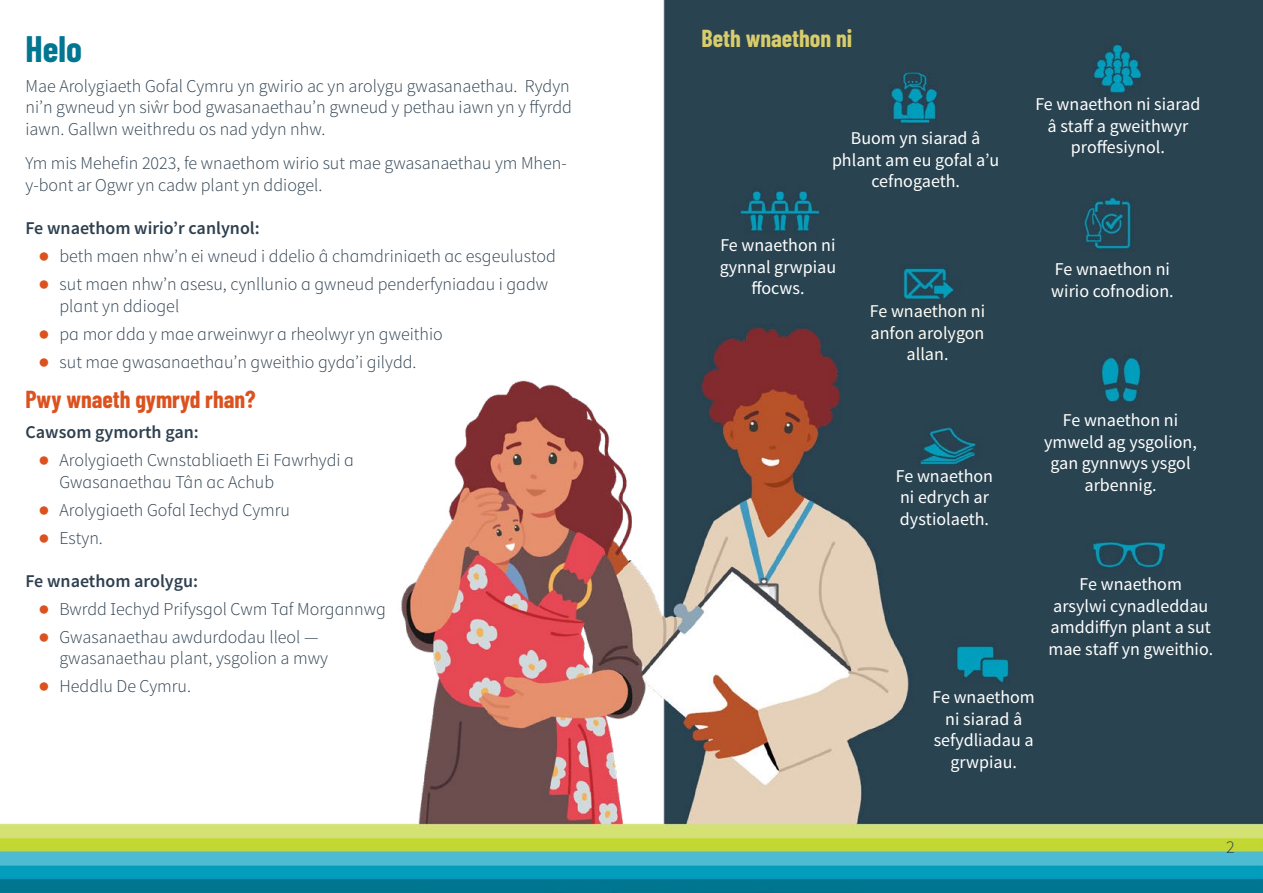
<style>
.page{position:relative;width:1263px;height:893px;background:#fff}
.page>*{position:absolute;margin:0;border:0;box-sizing:border-box;transform-origin:0 0}
.t1{font:700 36px "Barlow Condensed";color:#007691}
.t2{font:700 24px "Barlow Condensed";color:#db521f}
.t3{font:700 24px "Barlow Condensed";color:#d9cc6b}
.t4{font:300 18px/21.6px "Source Sans Pro";color:#2e404f}
.t5{font:18px/21.6px "Source Sans Pro";color:#fff;text-align:center}
.t6{font:600 18px "Source Sans Pro";color:#2e404f}
.t7{font:18px/21.6px "Source Sans Pro";color:#fffef5;text-align:center}
.s1{font-family:"Arial";font-weight:700;font-size:19.5px;color:#db521f}
</style>
<div class="page">
<img style="left:0;top:0;width:1263px;height:893px">
<p class="t1" style="left:26px;top:26px;width:58px">Helo</p>
<p class="t4" style="left:26px;top:75px;width:548px">Mae Arolygiaeth Gofal Cymru yn gwirio ac yn arolygu gwasanaethau. Rydyn ni’n gwneud yn siŵr bod gwasanaethau’n gwneud y pethau iawn yn y ffyrdd iawn. Gallwn weithredu os nad ydyn nhw.</p>
<p class="t4" style="left:26px;top:152px;width:543px">Ym mis Mehefin 2023, fe wnaethom wirio sut mae gwasanaethau ym Mhen&shy;y-bont ar Ogwr yn cadw plant yn ddiogel.</p>
<p class="t6" style="left:26px;top:217px;width:236px">Fe wnaethom wirio’r canlynol:</p>
<p class="t4" style="left:38px;top:245px;width:519px"><span class="s1">●</span> beth maen nhw’n ei wneud i ddelio â chamdriniaeth ac esgeulustod</p>
<p class="t4" style="left:60px;top:273px;width:490px;text-indent:-21px"><span class="s1">●</span> sut maen nhw’n asesu, cynllunio a gwneud penderfyniadau i gadw plant yn ddiogel</p>
<p class="t4" style="left:38px;top:323px;width:406px"><span class="s1">●</span> pa mor dda y mae arweinwyr a rheolwyr yn gweithio</p>
<p class="t4" style="left:38px;top:351px;width:380px"><span class="s1">●</span> sut mae gwasanaethau’n gweithio gyda’i gilydd.</p>
<p class="t2" style="left:26px;top:384px;width:232px">Pwy wnaeth gymryd rhan?</p>
<p class="t6" style="left:26px;top:421px;width:175px">Cawsom gymorth gan:</p>
<p class="t4" style="left:60px;top:449px;width:296px;text-indent:-21px"><span class="s1">●</span> Arolygiaeth Cwnstabliaeth Ei Fawrhydi a<br>Gwasanaethau Tân ac Achub</p>
<p class="t4" style="left:38px;top:499px;width:253px"><span class="s1">●</span> Arolygiaeth Gofal Iechyd Cymru</p>
<p class="t4" style="left:38px;top:527px;width:66px"><span class="s1">●</span> Estyn.</p>
<p class="t6" style="left:26px;top:569px;width:174px">Fe wnaethom arolygu:</p>
<p class="t4" style="left:38px;top:598px;width:349px"><span class="s1">●</span> Bwrdd Iechyd Prifysgol Cwm Taf Morgannwg</p>
<p class="t4" style="left:60px;top:626px;width:270px;text-indent:-21px"><span class="s1">●</span> Gwasanaethau awdurdodau lleol — gwasanaethau plant, ysgolion a mwy</p>
<p class="t4" style="left:38px;top:676px;width:154px"><span class="s1">●</span> Heddlu De Cymru.</p>
<p class="t3" style="left:701px;top:23px;width:152px">Beth wnaethon ni</p>
<p class="t5" style="left:832px;top:127px;width:169px">Buom yn siarad â phlant am eu gofal a’u cefnogaeth.</p>
<p class="t5" style="left:720px;top:235px;width:118px">Fe wnaethon ni gynnal grwpiau ffocws.</p>
<p class="t7" style="left:870px;top:301px;width:117px">Fe wnaethon ni anfon arolygon allan.</p>
<p class="t5" style="left:896px;top:465px;width:99px;text-align:left">Fe wnaethon ni edrych ar dystiolaeth.</p>
<p class="t5" style="left:1035px;top:93px;width:166px">Fe wnaethon ni siarad â staff a gweithwyr proffesiynol.</p>
<p class="t5" style="left:1051px;top:259px;width:124px;text-align:left">Fe wnaethon ni wirio cofnodion.</p>
<p class="t5" style="left:1044px;top:409px;width:154px">Fe wnaethon ni ymweld ag ysgolion, gan gynnwys ysgol arbennig.</p>
<p class="t5" style="left:1048px;top:574px;width:166px">Fe wnaethom<br>arsylwi cynadleddau amddiffyn plant a sut mae staff yn gweithio.</p>
<p class="t5" style="left:932px;top:687px;width:104px">Fe wnaethom ni siarad â sefydliadau a grwpiau.</p>
<p class="t4" style="left:1226px;top:836px;width:10px">2</p>
</div>
